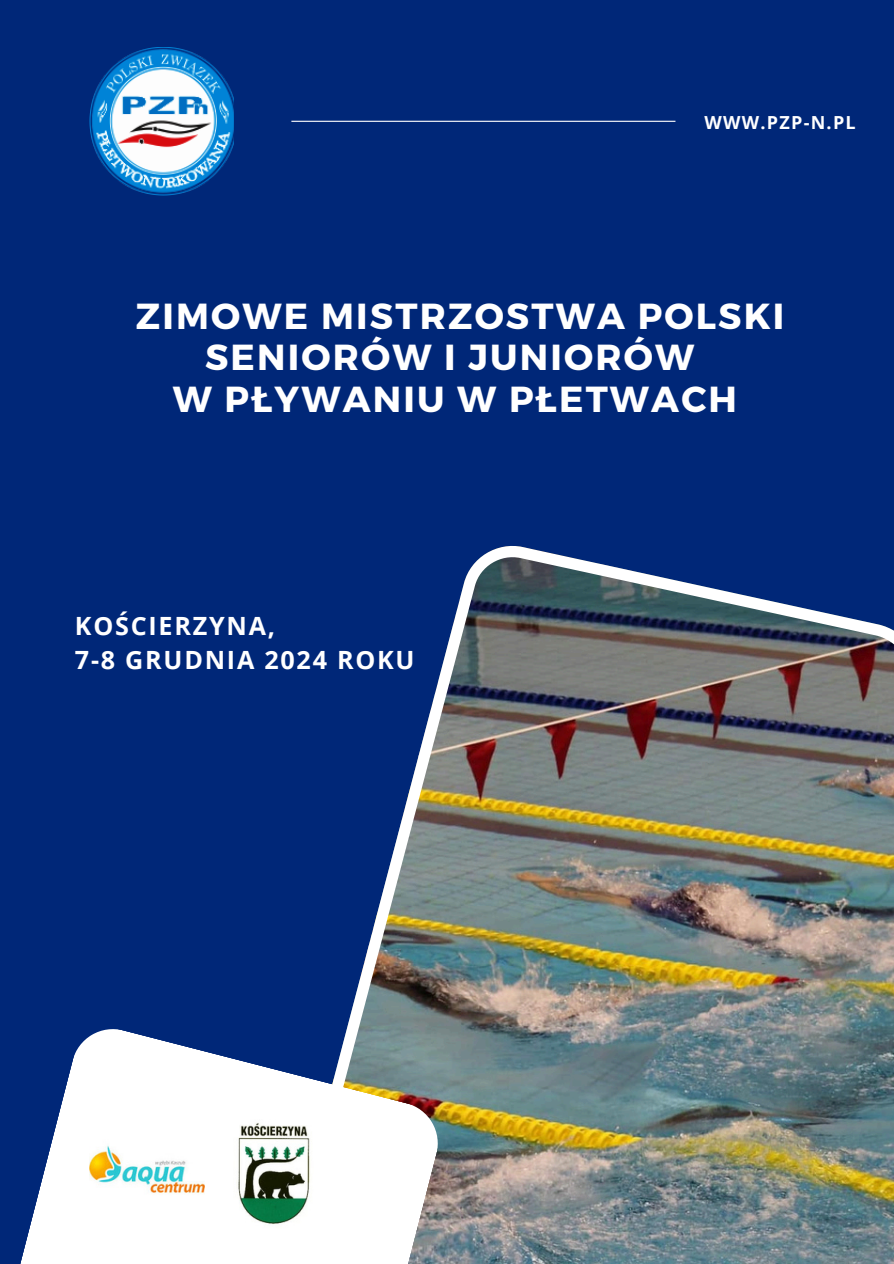
<style>
.page{position:relative;width:894px;height:1264px;background:#fff}
.page>*{position:absolute;margin:0;border:0;box-sizing:border-box;transform-origin:0 0}
.t1{font:700 36.15px/41.7px "Montserrat";letter-spacing:.06em;color:#fff;text-align:center}
.t2{font:700 25.05px/34.2px "Open Sans";letter-spacing:.07em;color:#fff}
.t3{font:700 18px "Open Sans";letter-spacing:.07em;color:#fff}
</style>
<div class="page">
<div style="left:0;top:0;width:893px;height:1263px;background:#002778"></div>
<img style="left:347px;top:546px;width:546px;height:717px">
<svg style="left:20px;top:1027px;width:419px;height:236px;fill:#fff"></svg>
<img style="left:89px;top:48px;width:144px;height:147px">
<hr style="left:291px;top:121px;width:384px;height:1px;background:#fff">
<img style="left:89px;top:1119px;width:115px;height:114px">
<img style="left:234px;top:1119px;width:79px;height:109px">
<h1 class="t3" style="left:704px;top:109px;width:153px">WWW.PZP-N.PL</h1>
<p class="t1" style="left:136px;top:293px;width:650px">ZIMOWE MISTRZOSTWA POLSKI<br>SENIORÓW I JUNIORÓW<br>W PŁYWANIU W PŁETWACH</p>
<p class="t2" style="left:75px;top:608px;width:341px">KOŚCIERZYNA,<br>7-8 GRUDNIA 2024 ROKU</p>
</div>
